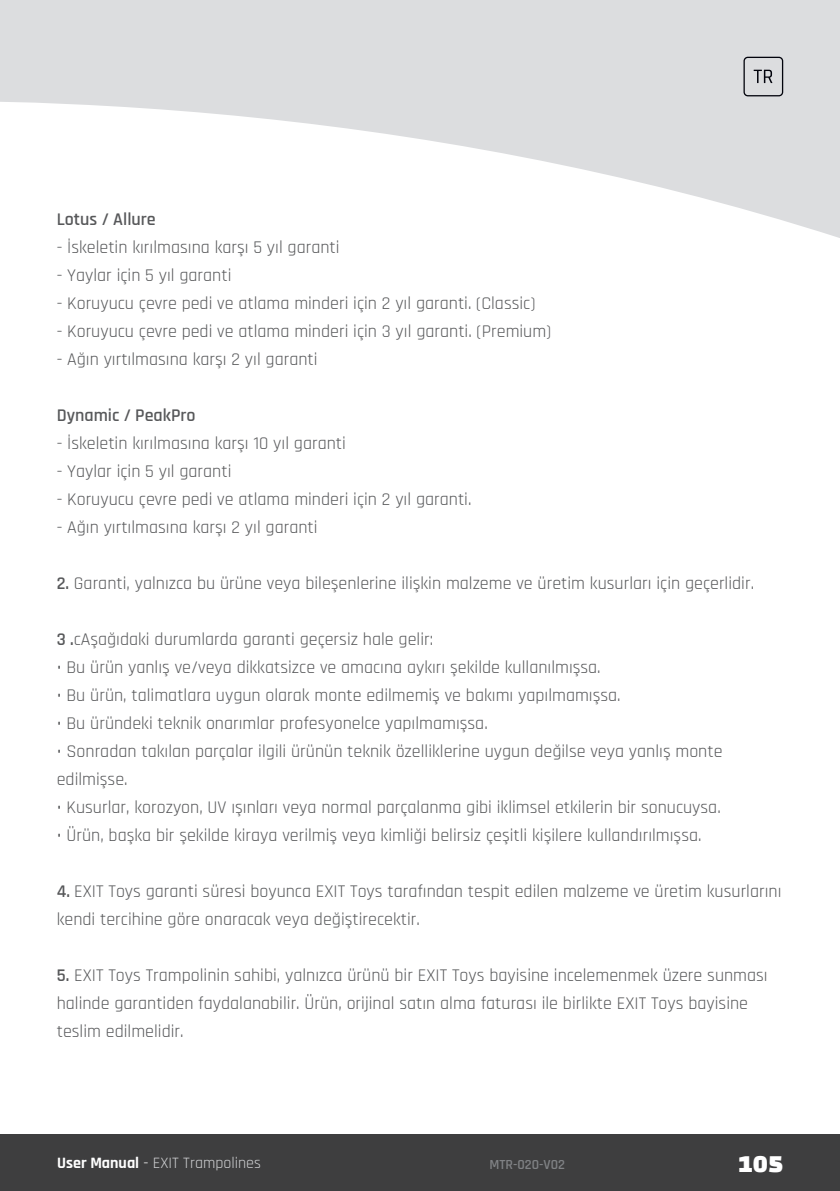
<style>
.page{position:relative;width:840px;height:1191px;background:#fff}
.page>*{position:absolute;margin:0;border:0;box-sizing:border-box;transform-origin:0 0}
.t1{font:25.2px "Changa One";color:#fff}
.t2{font:18px/28px "Rajdhani";color:#57585a}
.t3{font:600 18px "Rajdhani";color:#57585a}
.t4{font:16px "Rajdhani";color:#d1d2d4}
.t5{font:600 14px "Rajdhani";color:#808285}
.s1{font-weight:600}
.s2{font-weight:700;color:#fff}
.s3{color:#fff}
</style>
<div class="page">
<svg style="left:0;top:0;width:839px;height:238px;fill:#dcdddf"></svg>
<svg style="left:753px;top:70px;width:19px;height:13px"></svg>
<div style="left:743px;top:57px;width:39px;height:39px;border:1px solid #02030c;border-radius:4px"></div>
<div style="left:0;top:1134px;width:839px;height:57px;background:#3e3e3f"></div>
<p class="t3" style="left:57px;top:208px;width:100px">Lotus / Allure</p>
<p class="t2" style="left:57px;top:234px;width:284px">- İskeletin kırılmasına karşı 5 yıl garanti</p>
<p class="t2" style="left:57px;top:262px;width:176px">- Yaylar için 5 yıl garanti</p>
<p class="t2" style="left:57px;top:290px;width:480px">- Koruyucu çevre pedi ve atlama minderi için 2 yıl garanti. (Classic)</p>
<p class="t2" style="left:57px;top:318px;width:496px">- Koruyucu çevre pedi ve atlama minderi için 3 yıl garanti. (Premium)</p>
<p class="t2" style="left:57px;top:346px;width:262px">- Ağın yırtılmasına karşı 2 yıl garanti</p>
<p class="t3" style="left:57px;top:404px;width:140px">Dynamic / PeakPro</p>
<p class="t2" style="left:57px;top:430px;width:290px">- İskeletin kırılmasına karşı 10 yıl garanti</p>
<p class="t2" style="left:57px;top:458px;width:176px">- Yaylar için 5 yıl garanti</p>
<p class="t2" style="left:57px;top:486px;width:416px">- Koruyucu çevre pedi ve atlama minderi için 2 yıl garanti.</p>
<p class="t2" style="left:57px;top:514px;width:262px">- Ağın yırtılmasına karşı 2 yıl garanti</p>
<p class="t2" style="left:57px;top:570px;width:698px"><span class="s1">2.</span> Garanti, yalnızca bu ürüne veya bileşenlerine ilişkin malzeme ve üretim kusurları için geçerlidir.</p>
<p class="t2" style="left:57px;top:626px;width:378px"><span class="s1">3 .</span>cAşağıdaki durumlarda garanti geçersiz hale gelir:</p>
<p class="t2" style="left:57px;top:654px;width:545px">• Bu ürün yanlış ve/veya dikkatsizce ve amacına aykırı şekilde kullanılmışsa.</p>
<p class="t2" style="left:57px;top:682px;width:565px">• Bu ürün, talimatlara uygun olarak monte edilmemiş ve bakımı yapılmamışsa.</p>
<p class="t2" style="left:57px;top:710px;width:432px">• Bu üründeki teknik onarımlar profesyonelce yapılmamışsa.</p>
<p class="t2" style="left:57px;top:738px;width:667px">• Sonradan takılan parçalar ilgili ürünün teknik özelliklerine uygun değilse veya yanlış monte edilmişse.</p>
<p class="t2" style="left:57px;top:794px;width:665px">• Kusurlar, korozyon, UV ışınları veya normal parçalanma gibi iklimsel etkilerin bir sonucuysa.</p>
<p class="t2" style="left:57px;top:822px;width:646px">• Ürün, başka bir şekilde kiraya verilmiş veya kimliği belirsiz çeşitli kişilere kullandırılmışsa.</p>
<p class="t2" style="left:57px;top:878px;width:726px"><span class="s1">4.</span> EXIT Toys garanti süresi boyunca EXIT Toys tarafından tespit edilen malzeme ve üretim kusurlarını kendi tercihine göre onaracak veya değiştirecektir.</p>
<p class="t2" style="left:57px;top:962px;width:712px"><span class="s1">5.</span> EXIT Toys Trampolinin sahibi, yalnızca ürünü bir EXIT Toys bayisine incelemenmek üzere sunması halinde garantiden faydalanabilir. Ürün, orijinal satın alma faturası ile birlikte EXIT Toys bayisine teslim edilmelidir.</p>
<p class="t4" style="left:57px;top:1154px;width:205px"><span class="s2">User Manual</span> <span class="s3">-</span> EXIT Trampolines</p>
<p class="t5" style="left:489px;top:1156px;width:77px">MTR-020-V02</p>
<h1 class="t1" style="left:737px;top:1149px;width:47px">105</h1>
</div>
